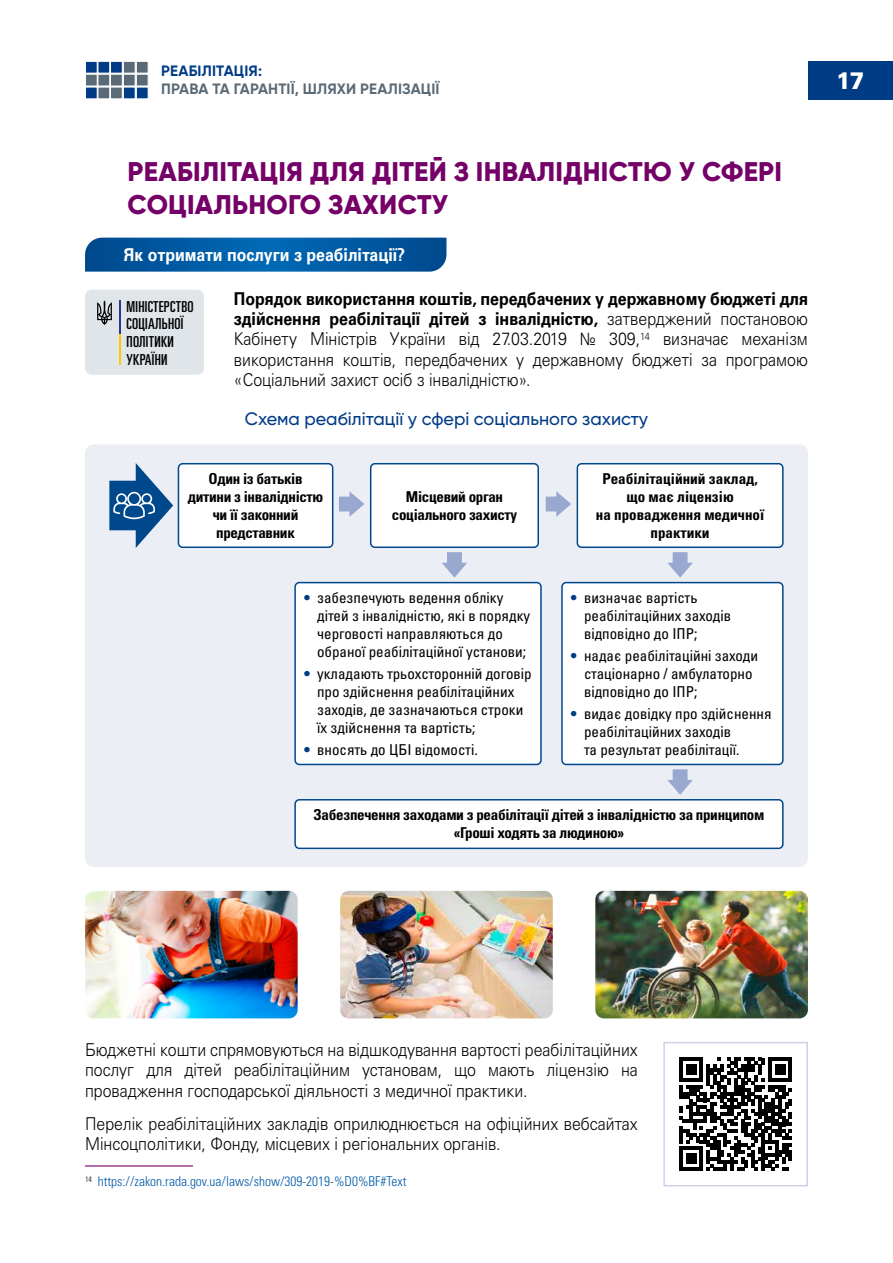
<style>
.page{position:relative;width:893px;height:1263px;background:#fff}
.page>*{position:absolute;margin:0;border:0;box-sizing:border-box;transform-origin:0 0}
.T-01{font:800 27px/32.4px "Gilroy";letter-spacing:.01em;color:#740068}
.t1{font:900 24px "Univers LTCYR 75";color:#fff;scale:.9 1}
.T-04{font:500 18px "Gilroy";color:#003b86}
.Main-01{font:300 17.7px/20.4px "Univers LTCYR 45";color:#000;text-align:justify;scale:.9 1}
.Main-01-2{font:700 17.7px "Univers LTCYR 65";color:#fff;scale:.9 1}
.t2{font:15.15px/17.7px "Univers LTCYR 59 Ult Cond";letter-spacing:.02em;color:#000}
.t3{font:condensed 15px/18px "Univers LTCYR 57";color:#000}
.PicTEXT{font:15px/18px "Univers LTCYR 67 Bold Cond";letter-spacing:-.02em;color:#000;text-align:center}
.PicTEXT-2{font:15px/18px "Univers LTCYR 67 Bold Cond";color:#000;text-align:center}
.t4{font:700 15px "Gilroy";letter-spacing:.01em;color:#5a6a76}
.t5{font:700 15px "Gilroy";letter-spacing:.01em;color:#003b86}
.Snoska{font:13.5px "Univers LTCYR 47 Light Cond";color:#005aa9}
.s1{font-family:"Univers LTCYR 65";font-weight:700}
.s2{font-family:"Univers LTCYR 65";font-weight:700;font-stretch:normal;color:#003b86}
</style>
<div class="page">
<div style="left:808px;top:61px;width:85px;height:38px;background:#003b86"></div>
<div style="left:123px;top:61px;width:13px;height:13px;background:#5a6a76;border:1px solid #fff"></div>
<div style="left:123px;top:87px;width:13px;height:12px;background:#003b86;border:1px solid #fff"></div>
<div style="left:123px;top:74px;width:13px;height:12px;background:#5a6a76;border:1px solid #fff"></div>
<div style="left:136px;top:74px;width:13px;height:12px;background:#5a6a76;border:1px solid #fff"></div>
<div style="left:136px;top:87px;width:13px;height:12px;background:#003b86;border:1px solid #fff"></div>
<div style="left:136px;top:61px;width:13px;height:13px;background:#5a6a76;border:1px solid #fff"></div>
<div style="left:110px;top:61px;width:13px;height:13px;background:#003b86;border:1px solid #fff"></div>
<div style="left:98px;top:61px;width:12px;height:13px;background:#003b86;border:1px solid #fff"></div>
<div style="left:85px;top:61px;width:13px;height:13px;background:#003b86;border:1px solid #fff"></div>
<div style="left:110px;top:87px;width:13px;height:12px;background:#5a6a76;border:1px solid #fff"></div>
<div style="left:98px;top:87px;width:12px;height:12px;background:#5a6a76;border:1px solid #fff"></div>
<div style="left:85px;top:87px;width:13px;height:12px;background:#003b86;border:1px solid #fff"></div>
<div style="left:110px;top:74px;width:13px;height:12px;background:#5a6a76;border:1px solid #fff"></div>
<div style="left:98px;top:74px;width:12px;height:12px;background:#5a6a76;border:1px solid #fff"></div>
<div style="left:85px;top:74px;width:13px;height:12px;background:#5a6a76;border:1px solid #fff"></div>
<svg style="left:85px;top:238px;width:361px;height:34px;background:#055ca3"></svg>
<div style="left:85px;top:444px;width:723px;height:423px;background:#eceef6;border-radius:9px"></div>
<div style="left:295px;top:583px;width:246px;height:181px;background:#fff;border-radius:4px"></div>
<div style="left:294px;top:582px;width:248px;height:183px;border:2px solid #00488c;border-radius:4px"></div>
<div style="left:562px;top:583px;width:221px;height:181px;background:#fff;border-radius:4px"></div>
<div style="left:561px;top:582px;width:223px;height:183px;border:2px solid #00488c;border-radius:4px"></div>
<div style="left:577px;top:464px;width:206px;height:83px;background:#fff;border-radius:4px"></div>
<div style="left:577px;top:463px;width:207px;height:85px;border:2px solid #00488c;border-radius:4px"></div>
<div style="left:371px;top:464px;width:167px;height:83px;background:#fff;border-radius:4px"></div>
<div style="left:370px;top:463px;width:169px;height:85px;border:2px solid #00488c;border-radius:4px"></div>
<div style="left:178px;top:464px;width:155px;height:83px;background:#fff;border-radius:4px"></div>
<div style="left:178px;top:463px;width:155px;height:85px;border:2px solid #00488c;border-radius:4px"></div>
<div style="left:295px;top:800px;width:488px;height:48px;background:#fff;border-radius:4px"></div>
<div style="left:294px;top:799px;width:490px;height:50px;border:2px solid #00488c;border-radius:4px"></div>
<svg style="left:339px;top:491px;width:25px;height:26px"></svg>
<svg style="left:546px;top:491px;width:25px;height:26px"></svg>
<svg style="left:109px;top:463px;width:64px;height:85px"></svg>
<svg style="left:667px;top:552px;width:26px;height:26px"></svg>
<svg style="left:667px;top:769px;width:26px;height:26px"></svg>
<svg style="left:442px;top:552px;width:25px;height:26px"></svg>
<img style="left:85px;top:891px;width:213px;height:127px">
<img style="left:340px;top:891px;width:213px;height:127px">
<img style="left:595px;top:891px;width:213px;height:127px">
<hr style="left:85px;top:1165px;width:108px;height:1px;background:#740068">
<div style="left:85px;top:290px;width:119px;height:85px;background:#dfe5e9;border-radius:7px"></div>
<svg style="left:97px;top:300px;width:15px;height:25px"></svg>
<hr style="left:119px;top:334px;width:2px;height:31px;background:#fcc800">
<hr style="left:119px;top:301px;width:2px;height:33px;background:#2a3690">
<svg style="left:679px;top:1058px;width:113px;height:112px"></svg>
<div style="left:663px;top:1042px;width:145px;height:144px;border:2px solid #cdd0e6"></div>
<p class="t5" style="left:161px;top:62px;width:102px">РЕАБІЛІТАЦІЯ:</p>
<p class="t4" style="left:161px;top:80px;width:280px">ПРАВА ТА ГАРАНТІЇ, ШЛЯХИ РЕАЛІЗАЦІЇ</p>
<p class="T-01" style="left:128px;top:155px;width:656px">РЕАБІЛІТАЦІЯ ДЛЯ ДІТЕЙ З ІНВАЛІДНІСТЮ У СФЕРІ<br>СОЦІАЛЬНОГО ЗАХИСТУ</p>
<p class="Main-01-2" style="left:124px;top:242px;width:314px">Як отримати послуги з реабілітації?</p>
<p class="Main-01" style="left:234px;top:288px;width:639px"><span class="s1">Порядок використання коштів, передбачених у державному бюджеті для здійснення реабілітації дітей з інвалідністю,</span> затверджений постановою Кабінету Міністрів України від 27.03.2019 № 309,<sup>14</sup> визначає механізм використання коштів, передбачених у державному бюджеті за програмою «Соціальний захист осіб з інвалідністю».</p>
<p class="T-04" style="left:245px;top:407px;width:405px">Схема реабілітації у сфері соціального захисту</p>
<p class="t2" style="left:127px;top:296px;width:69px">МІНІСТЕРСТВО<br>СОЦІАЛЬНОЇ<br>ПОЛІТИКИ<br>УКРАЇНИ</p>
<p class="PicTEXT" style="left:188px;top:469px;width:137px">Один із батьків дитини з інвалідністю чи її законний представник</p>
<p class="PicTEXT" style="left:392px;top:487px;width:127px">Місцевий орган соціального захисту</p>
<p class="t3" style="left:317px;top:588px;width:215px;text-indent:-13px"><span class="s2">•</span> забезпечують ведення обліку дітей з інвалідністю, які в порядку черговості направляються до обраної реабілітаційної установи;</p>
<p class="t3" style="left:317px;top:664px;width:216px;text-indent:-13px"><span class="s2">•</span> укладають трьохсторонній договір про здійснення реабілітаційних заходів, де зазначаються строки їх здійснення та вартість;</p>
<p class="t3" style="left:304px;top:740px;width:175px"><span class="s2">•</span> вносять до ЦБІ відомості.</p>
<p class="PicTEXT-2" style="left:596px;top:469px;width:170px">Реабілітаційний заклад, що має ліцензію<br>на провадження медичної практики</p>
<p class="t3" style="left:584px;top:588px;width:149px;text-indent:-13px"><span class="s2">•</span> визначає вартість реабілітаційних заходів відповідно до ІПР;</p>
<p class="t3" style="left:584px;top:646px;width:176px;text-indent:-13px"><span class="s2">•</span> надає реабілітаційні заходи стаціонарно / амбулаторно відповідно до ІПР;</p>
<p class="t3" style="left:584px;top:704px;width:189px;text-indent:-13px"><span class="s2">•</span> видає довідку про здійснення реабілітаційних заходів<br>та результат реабілітації.</p>
<p class="PicTEXT" style="left:314px;top:806px;width:452px">Забезпечення заходами з реабілітації дітей з інвалідністю за принципом «Гроші ходять за людиною»</p>
<h2 class="t1" style="left:837px;top:63px;width:32px">17</h2>
<p class="Main-01" style="left:85px;top:1039px;width:616px">Бюджетні кошти спрямовуються на відшкодування вартості реабілітаційних послуг для дітей реабілітаційним установам, що мають ліцензію на провадження господарської діяльності з медичної практики.</p>
<p class="Main-01" style="left:85px;top:1113px;width:616px">Перелік реабілітаційних закладів оприлюднюється на офіційних вебсайтах<br>Мінсоцполітики, Фонду, місцевих і регіональних органів.</p>
<p class="Snoska" style="left:85px;top:1172px;width:323px"><sup>14</sup> https://zakon.rada.gov.ua/laws/show/309-2019-%D0%BF#Text</p>
</div>
